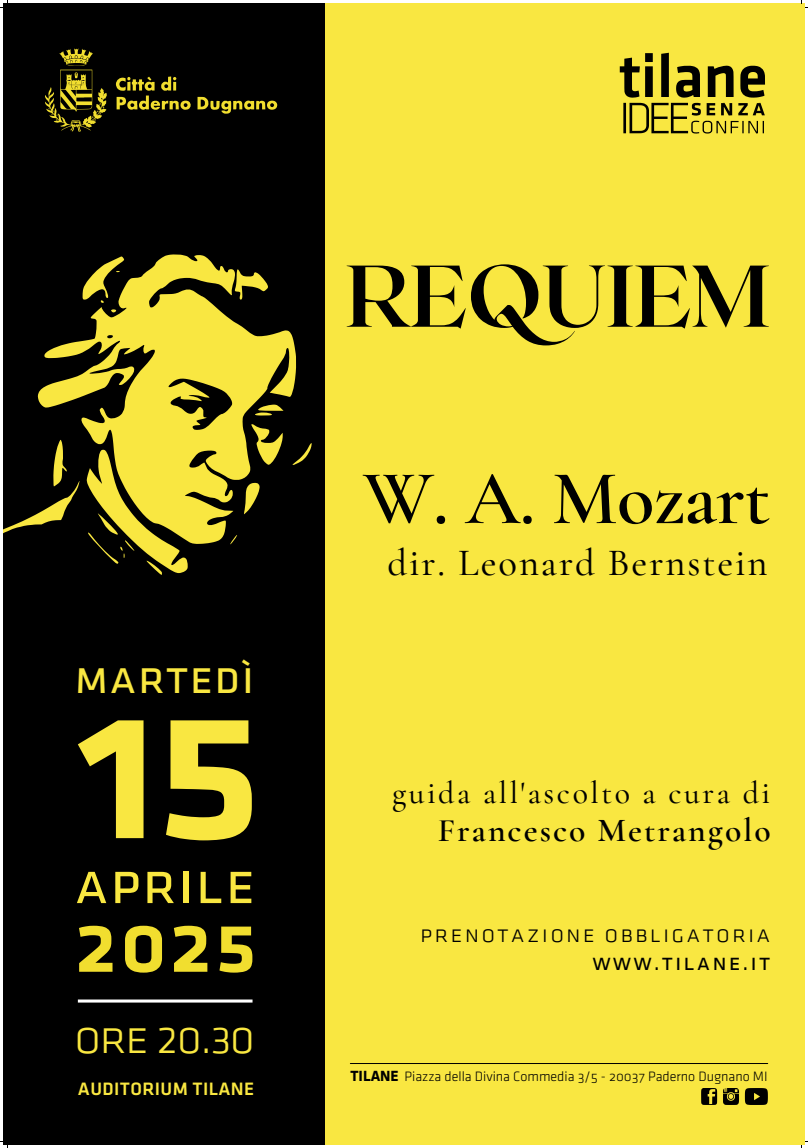
<style>
.page{position:relative;width:808px;height:1148px;background:#fff}
.page>*{position:absolute;margin:0;border:0;box-sizing:border-box;transform-origin:0 0}
.t1{font:226.36px "Klavika Med Caps SC";color:#f9e741}
.t2{font:700 87.32px "Roxborough CF";color:#000}
.t3{font:86.84px "Klavika Med Caps SC";color:#f1de2f}
.t4{font:600 77.32px "Cormorant Garamond";letter-spacing:-.01em;color:#000}
.t5{font:60.04px "Klavika Reg Caps SC";letter-spacing:.02em;color:#f9e741}
.t6{font:47.88px "Klavika Light Caps SC";letter-spacing:-.035em;color:#f9e741}
.t7{font:47.56px "Klavika Reg Caps SC";letter-spacing:.02em;color:#f9e741}
.t8{font:500 38.6px "Cormorant Garamond";letter-spacing:.05em;color:#000}
.t9{font:600 33.64px "Cormorant Garamond";letter-spacing:.06em;color:#000}
.t10{font:500 31.84px "Cormorant Garamond";letter-spacing:.08em;color:#000}
.t11{font:24.32px "Klavika Light Caps SC";letter-spacing:.085em;color:#000}
.t12{font:23.52px "Klavika Reg Caps SC";letter-spacing:.085em;color:#000}
.t13{font:18.6px "Klavika Med Caps SC";letter-spacing:.02em;color:#f9e741}
.t14{font:700 15.28px "Klavika";color:#000}
.t15{font:14.08px "Klavika Light OSF";color:#000}
</style>
<div class="page">
<div style="left:314px;top:3px;width:490px;height:1141px;background:#f9e741"></div>
<svg style="left:619px;top:53px;width:145px;height:81px"></svg>
<div style="left:3px;top:589px;width:311px;height:555px;background:#000"></div>
<div style="left:3px;top:3px;width:311px;height:236px;background:#000"></div>
<svg style="left:3px;top:239px;width:309px;height:350px;background:#5b5417"></svg>
<div style="left:312px;top:3px;width:12px;height:1141px;background:#000"></div>
<hr style="left:350px;top:1063px;width:417px;height:1px;background:#000">
<img style="left:701px;top:1088px;width:66px;height:16px">
<svg style="left:45px;top:48px;width:232px;height:84px"></svg>
<hr style="left:78px;top:999px;width:174px;height:3px;background:#fff">
<svg style="left:801px;top:1141px;width:6px;height:7px"></svg>
<p class="t7" style="left:74px;top:657px;width:181px">martedì</p>
<p class="t1" style="left:74px;top:668px;width:193px">15</p>
<p class="t5" style="left:74px;top:858px;width:182px">aprile</p>
<h1 class="t3" style="left:74px;top:906px;width:185px">2025</h1>
<h5 class="t6" style="left:74px;top:1017px;width:182px">ore 20.30</h5>
<h6 class="t13" style="left:78px;top:1081px;width:178px">AUDITORIUM TILANE</h6>
<p class="t2" style="left:345px;top:239px;width:426px">REQUIEM</p>
<p class="t4" style="left:362px;top:451px;width:409px">W. A. Mozart</p>
<p class="t8" style="left:387px;top:539px;width:381px">dir. Leonard Bernstein</p>
<p class="t10" style="left:392px;top:773px;width:379px">guida all'ascolto a cura di</p>
<p class="t9" style="left:437px;top:810px;width:334px">Francesco Metrangolo</p>
<p class="t11" style="left:420px;top:924px;width:351px">prenotazione obbligatoria</p>
<p class="t12" style="left:592px;top:952px;width:179px">www.tilane.it</p>
<p class="t14" style="left:350px;top:1069px;width:50px">TILANE</p>
<p class="t15" style="left:404px;top:1070px;width:364px">Piazza della Divina Commedia 3/5 - 20037 Paderno Dugnano MI</p>
</div>
